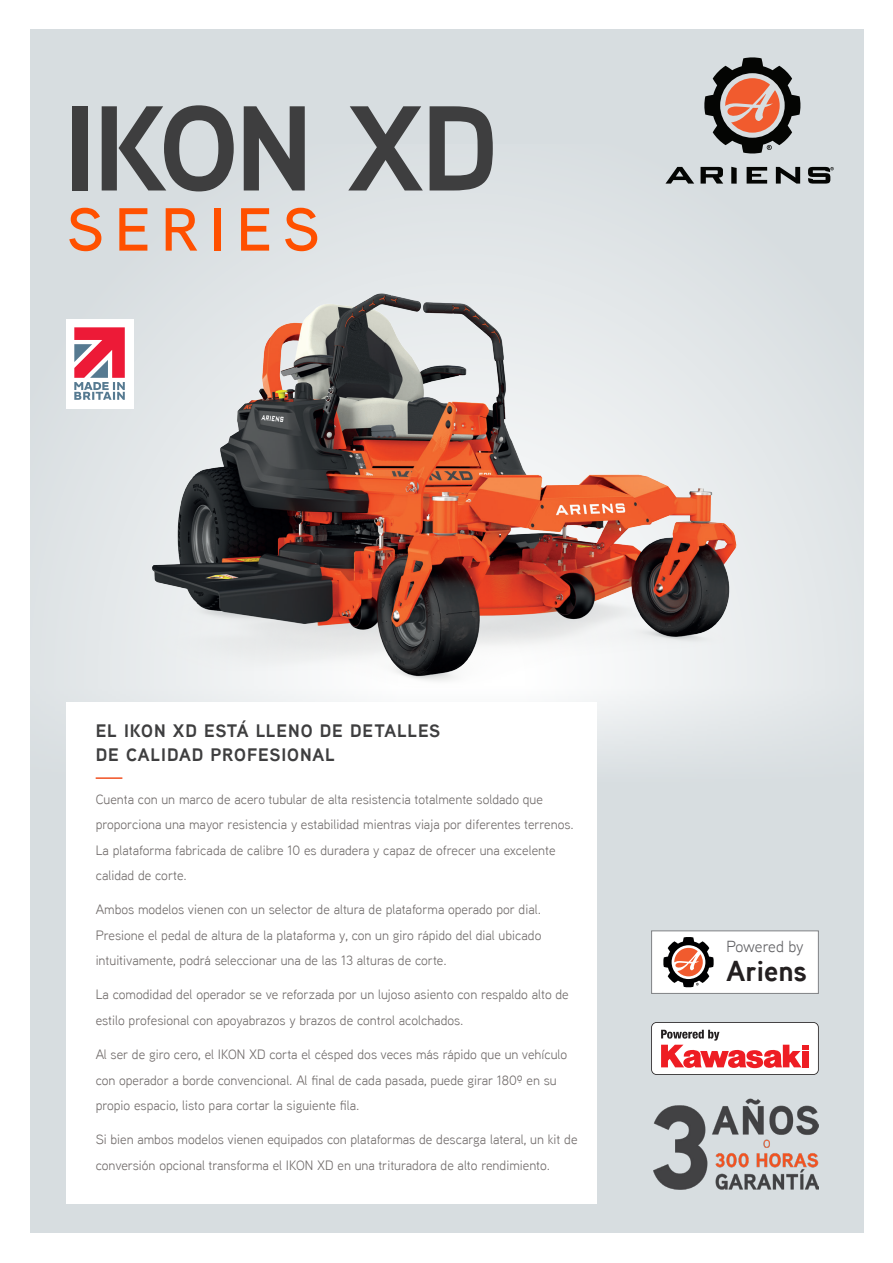
<style>
.page{position:relative;width:893px;height:1263px;background:#fff}
.page>*{position:absolute;margin:0;border:0;box-sizing:border-box;transform-origin:0 0}
.t1{font:700 120.6px "Aaux Next";letter-spacing:-.03em;color:#3e3e3f}
.t2{font:600 60.75px "Aaux Next";letter-spacing:.18em;color:#ff5000}
.Series_Header{font:700 28.65px "Aaux Next";color:#231f20}
.t3{font:700 18px/24px "Aaux Next";letter-spacing:.05em;color:#3e3e3f}
.Series_Header-2{font:15.9px "Aaux Next";letter-spacing:-.02em;color:#636366}
._2014_Main_Paras{font:13.5px/25.5px "Aaux Next";color:#716c6b}
</style>
<div class="page">
<div style="left:30px;top:30px;width:833px;height:1203px;background:#d7dde0"></div>
<svg style="left:810px;top:145px;width:54px;height:641px"></svg>
<img style="left:653px;top:1098px;width:166px;height:92px">
<img style="left:66px;top:166px;width:744px;height:677px">
<div style="left:651px;top:930px;width:168px;height:64px;background:#fff;border:1px solid #808285"></div>
<svg style="left:663px;top:937px;width:51px;height:50px"></svg>
<div style="left:66px;top:319px;width:67px;height:89px;background:#fff"></div>
<svg style="left:74px;top:327px;width:51px;height:73px"></svg>
<svg style="left:665px;top:167px;width:169px;height:16px"></svg>
<svg style="left:704px;top:57px;width:97px;height:97px"></svg>
<div style="left:66px;top:702px;width:530px;height:501px;background:#fff"></div>
<hr style="left:96px;top:777px;width:26px;height:2px;background:#f15122">
<svg style="left:651px;top:1022px;width:168px;height:53px;background:#ebbbbd"></svg>
<p class="t1" style="left:64px;top:63px;width:437px">IKON XD</p>
<p class="t2" style="left:67px;top:187px;width:254px">SERIES</p>
<p class="t3" style="left:96px;top:718px;width:346px">EL IKON XD ESTÁ LLENO DE DETALLES<br>DE CALIDAD PROFESIONAL</p>
<p class="_2014_Main_Paras" style="left:96px;top:786px;width:480px">Cuenta con un marco de acero tubular de alta resistencia totalmente soldado que proporciona una mayor resistencia y estabilidad mientras viaja por diferentes terrenos.<br>La plataforma fabricada de calibre 10 es duradera y capaz de ofrecer una excelente calidad de corte.</p>
<p class="_2014_Main_Paras" style="left:96px;top:896px;width:447px;text-align:justify">Ambos modelos vienen con un selector de altura de plataforma operado por dial.<br>Presione el pedal de altura de la plataforma y, con un giro rápido del dial ubicado intuitivamente, podrá seleccionar una de las 13 alturas de corte.</p>
<p class="_2014_Main_Paras" style="left:96px;top:981px;width:475px">La comodidad del operador se ve reforzada por un lujoso asiento con respaldo alto de estilo profesional con apoyabrazos y brazos de control acolchados.</p>
<p class="_2014_Main_Paras" style="left:96px;top:1041px;width:473px">Al ser de giro cero, el IKON XD corta el césped dos veces más rápido que un vehículo con operador a borde convencional. Al final de cada pasada, puede girar 180º en su propio espacio, listo para cortar la siguiente fila.</p>
<p class="_2014_Main_Paras" style="left:96px;top:1126px;width:483px">Si bien ambos modelos vienen equipados con plataformas de descarga lateral, un kit de conversión opcional transforma el IKON XD en una trituradora de alto rendimiento.</p>
<p class="Series_Header-2" style="left:726px;top:936px;width:79px">Powered by</p>
<p class="Series_Header" style="left:726px;top:951px;width:82px">Ariens</p>
</div>
